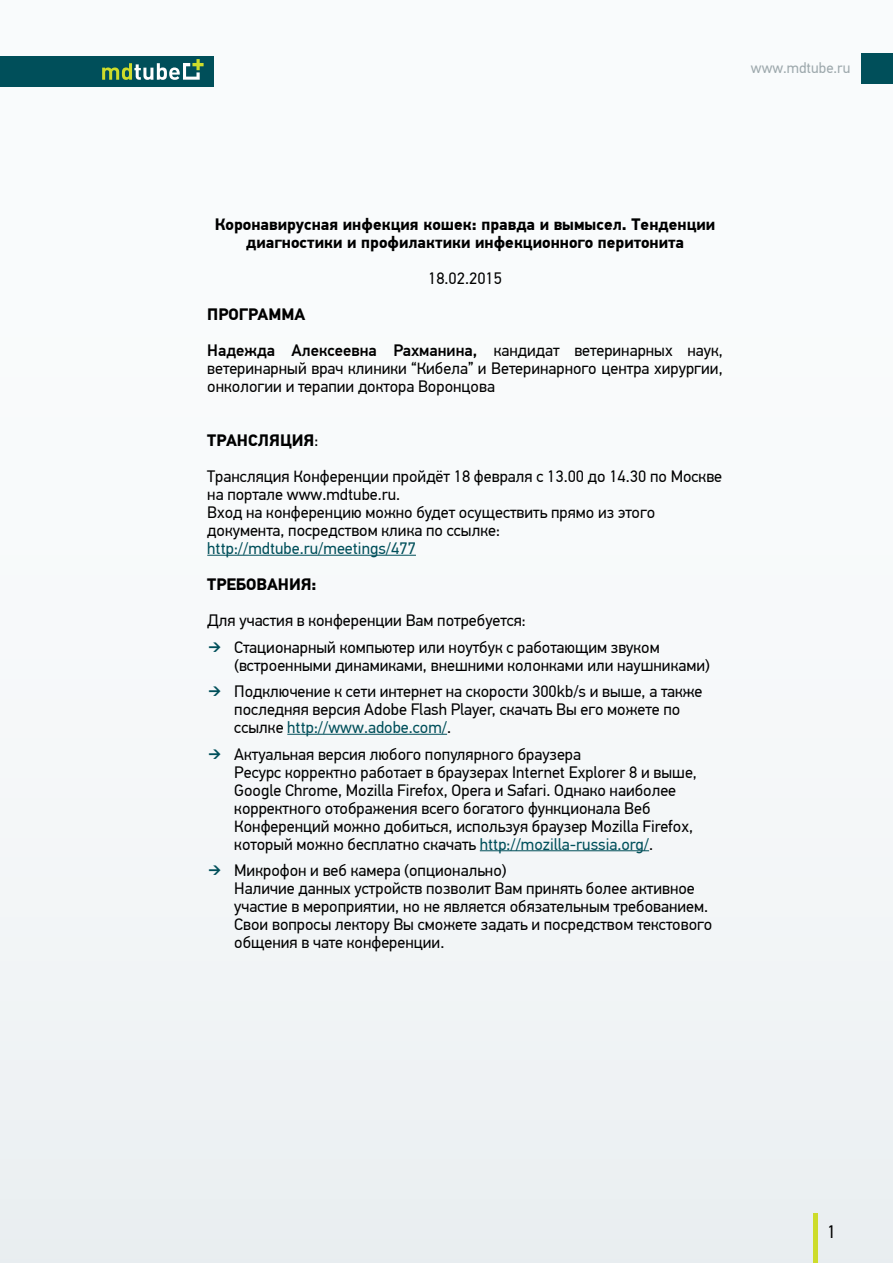
<style>
.page{position:relative;width:893px;height:1263px;background:#f7f9fa}
.page>*{position:absolute;margin:0;border:0;box-sizing:border-box;transform-origin:0 0}
.t1{font:18px "PF Din Text Pro";color:#000}
.t2{font:16.5px/18px "PF Din Text Pro";color:#000}
.t3{font:700 16.5px/18px "PF Din Text Pro";color:#000;text-align:center}
.t4{font:500 16.5px/36px "PF Din Text Pro";color:#000}
.t5{font:16.5px "PF Din Text Pro";color:#004f5a}
.t6{font:15px "PF Din Text Pro";color:#9ea9ad}
.s1{font-weight:700}
.s2{font-weight:400}
.s3{color:#004f5a}
</style>
<div class="page">
<div style="left:0;top:57px;width:214px;height:30px;background:#004f5a"></div>
<svg style="left:102px;top:59px;width:102px;height:21px"></svg>
<hr style="left:813px;top:1213px;width:4px;height:50px;background:#cddc2b">
<div style="left:862px;top:53px;width:31px;height:31px;background:#004f5a"></div>
<hr style="left:207px;top:555px;width:209px;height:1px;background:#004f5a">
<hr style="left:287px;top:734px;width:160px;height:1px;background:#004f5a">
<hr style="left:480px;top:850px;width:169px;height:1px;background:#004f5a">
<p class="t6" style="left:751px;top:59px;width:101px">www.mdtube.ru</p>
<p class="t3" style="left:215px;top:216px;width:502px">Коронавирусная инфекция кошек: правда и вымысел. Тенденции диагностики и профилактики инфекционного перитонита</p>
<p class="t2" style="left:428px;top:269px;width:76px">18.02.2015</p>
<p class="t4" style="left:207px;top:297px;width:517px"><span class="s1">ПРОГРАММА<br></span>Надежда Алексеевна Рахманина, <span class="s2">кандидат ветеринарных наук,</span></p>
<p class="t2" style="left:207px;top:360px;width:517px">ветеринарный врач клиники “Кибела” и Ветеринарного центра хирургии, онкологии и терапии доктора Воронцова</p>
<p class="t2" style="left:207px;top:423px;width:516px;line-height:36px"><span class="s1">ТРАНСЛЯЦИЯ</span>:<br>Трансляция Конференции пройдёт 18 февраля с 13.00 до 14.30 по Москве</p>
<p class="t2" style="left:207px;top:486px;width:449px">на портале www.mdtube.ru.<br>Вход на конференцию можно будет осуществить прямо из этого документа, посредством клика по ссылке:</p>
<p class="t5" style="left:207px;top:539px;width:210px">http://mdtube.ru/meetings/477</p>
<p class="t3" style="left:207px;top:576px;width:111px">ТРЕБОВАНИЯ:</p>
<p class="t2" style="left:207px;top:612px;width:320px">Для участия в конференции Вам потребуется:</p>
<p class="t2" style="left:234px;top:638px;width:477px;text-indent:-26px"><span class="s3">➔</span> Стационарный компьютер или ноутбук с работающим звуком (встроенными динамиками, внешними колонками или наушниками)</p>
<p class="t2" style="left:234px;top:683px;width:470px;text-indent:-26px"><span class="s3">➔</span> Подключение к сети интернет на скорости 300kb/s и выше, а также последняя версия Adobe Flash Player, скачать Вы его можете по ссылке <span class="s3">http://www.adobe.com/</span>.</p>
<p class="t2" style="left:234px;top:745px;width:464px;text-indent:-26px"><span class="s3">➔</span> Актуальная версия любого популярного браузера<br>Ресурс корректно работает в браузерах Internet Explorer 8 и выше, Google Chrome, Mozilla Firefox, Opera и Safari. Однако наиболее корректного отображения всего богатого функционала Веб Конференций можно добиться, используя браузер Mozilla Firefox, который можно бесплатно скачать <span class="s3">http://mozilla-russia.org/</span>.</p>
<p class="t2" style="left:234px;top:862px;width:479px;text-indent:-26px"><span class="s3">➔</span> Микрофон и веб камера (опционально)<br>Наличие данных устройств позволит Вам принять более активное участие в мероприятии, но не является обязательным требованием.<br>Свои вопросы лектору Вы сможете задать и посредством текстового общения в чате конференции.</p>
<p class="t1" style="left:827px;top:1221px;width:10px">1</p>
</div>
